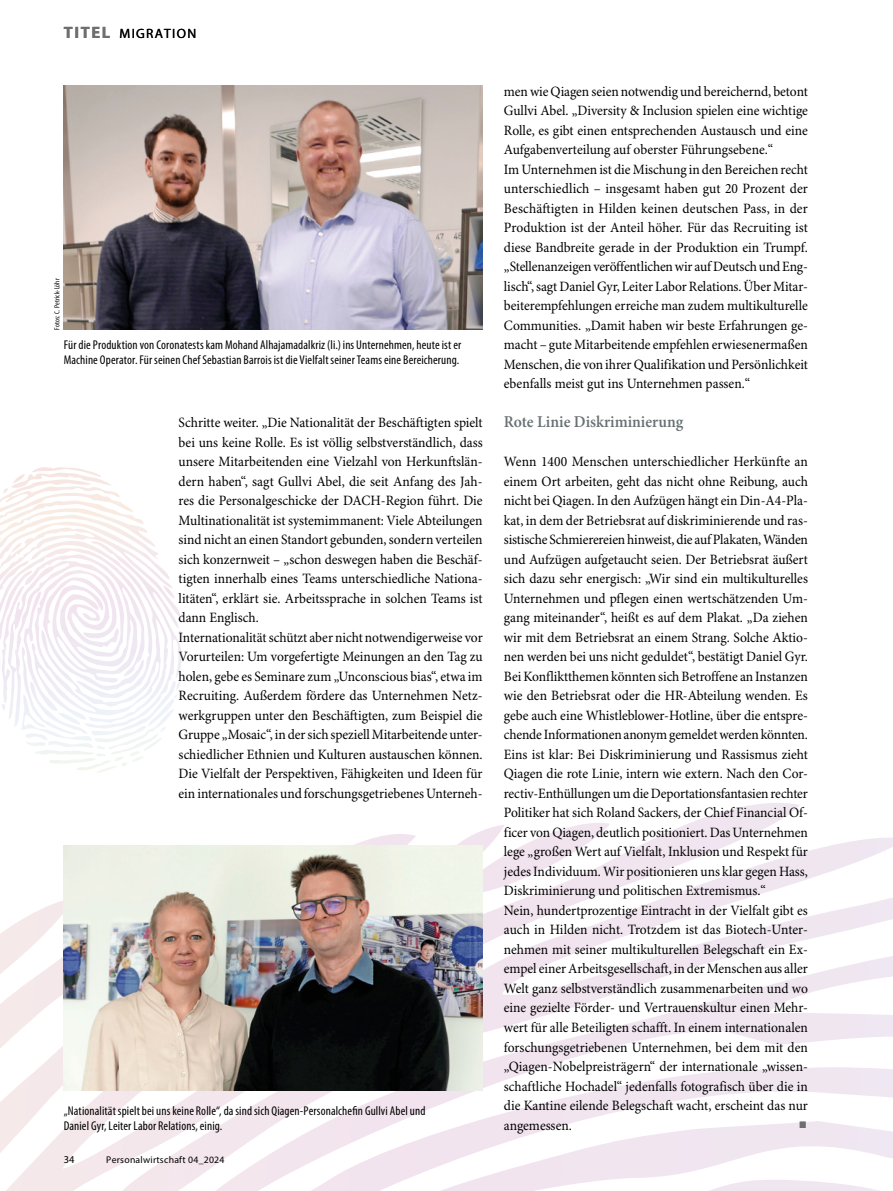
<style>
.page{position:relative;width:893px;height:1191px;background:#fff}
.page>*{position:absolute;margin:0;border:0;box-sizing:border-box;transform-origin:0 0}
.t1{font:600 16.5px "Minion Pro";color:#687073;scale:.95 1}
.t2{font:14.25px/19.5px "Minion Pro";color:#000;scale:.95 1}
.t3{font:13.5px "Myriad Pro";letter-spacing:.095em;color:#000}
.t4{font:condensed 12.75px/14.2px "Myriad Pro";letter-spacing:.01em;color:#000}
.t5{font:10.5px "Myriad Pro";color:#000}
.t6{font:9.75px "Myriad Pro";letter-spacing:.025em;color:#000}
.t7{font:condensed 7.5px "Myriad Pro";letter-spacing:.02em;color:#000}
.s1{font-weight:700;font-size:16.5px;color:#706f6f}
</style>
<div class="page">
<svg style="left:0;top:803px;width:893px;height:388px"></svg>
<img style="left:64px;top:85px;width:419px;height:245px">
<img style="left:64px;top:846px;width:419px;height:244px">
<svg style="left:0;top:467px;width:134px;height:53px"></svg>
<svg style="left:800px;top:1121px;width:6px;height:7px"></svg>
<p class="t3" style="left:64px;top:25px;width:134px"><span class="s1">TITEL</span> MIGRATION</p>
<p class="t7" style="left:53px;top:330px;width:53px;rotate:-90deg">Fotos: C. Petrick-Löhr</p>
<p class="t4" style="left:64px;top:338px;width:399px">Für die Produktion von Coronatests kam Mohand Alhajamadalkriz (li.) ins Unternehmen, heute ist er<br>Machine Operator. Für seinen Chef Sebastian Barrois ist die Vielfalt seiner Teams eine Bereicherung.</p>
<p class="t2" style="left:179px;top:413px;width:322px">Schritte weiter. „Die Nationalität der Beschäftigten spielt bei uns keine Rolle. Es ist völlig selbstverständlich, dass unsere Mitarbeitenden eine Vielzahl von Herkunftslän&shy;dern haben“, sagt Gullvi Abel, die seit Anfang des Jah&shy;res die Personalgeschicke der DACH-Region führt. Die Multinationalität ist systemimmanent: Viele Abteilungen sind nicht an einen Standort gebunden, sondern verteilen sich konzernweit – „schon deswegen haben die Beschäf&shy;tigten innerhalb eines Teams unterschiedliche Nationa&shy;litäten“, erklärt sie. Arbeitssprache in solchen Teams ist dann Englisch.<br>Internationalität schützt aber nicht notwendigerweise vor Vorurteilen: Um vorgefertigte Meinungen an den Tag zu holen, gebe es Seminare zum „Unconscious bias“, etwa im Recruiting. Außerdem fördere das Unternehmen Netz&shy;werkgruppen unter den Beschäftigten, zum Beispiel die Gruppe „Mosaic“, in der sich speziell Mitarbeitende unter&shy;schiedlicher Ethnien und Kulturen austauschen können.<br>Die Vielfalt der Perspektiven, Fähigkeiten und Ideen für ein internationales und forschungsgetriebenes Unterneh-</p>
<p class="t4" style="left:64px;top:1104px;width:363px">„Nationalität spielt bei uns keine Rolle“, da sind sich Qiagen-Personalchefin Gullvi Abel und<br>Daniel Gyr, Leiter Labor Relations, einig.</p>
<p class="t5" style="left:64px;top:1152px;width:12px">34</p>
<p class="t6" style="left:106px;top:1153px;width:120px">Personalwirtschaft 04_2024</p>
<p class="t2" style="left:504px;top:82px;width:322px">men wie Qiagen seien notwendig und bereichernd, betont Gullvi Abel. „Diversity &amp; Inclusion spielen eine wichtige Rolle, es gibt einen entsprechenden Austausch und eine Aufgabenverteilung auf oberster Führungsebene.“<br>Im Unternehmen ist die Mischung in den Bereichen recht unterschiedlich – insgesamt haben gut 20 Prozent der Beschäftigten in Hilden keinen deutschen Pass, in der Produktion ist der Anteil höher. Für das Recruiting ist diese Bandbreite gerade in der Produktion ein Trumpf. „Stellenanzeigen veröffentlichen wir auf Deutsch und Eng&shy;lisch“, sagt Daniel Gyr, Leiter Labor Relations. Über Mitar&shy;beiterempfehlungen erreiche man zudem multikulturelle Communities. „Damit haben wir beste Erfahrungen ge&shy;macht – gute Mitarbeitende empfehlen erwiesenermaßen Menschen, die von ihrer Qualifikation und Persönlichkeit ebenfalls meist gut ins Unternehmen passen.“</p>
<p class="t1" style="left:504px;top:412px;width:190px">Rote Linie Diskriminierung</p>
<p class="t2" style="left:504px;top:452px;width:322px">Wenn 1400 Menschen unterschiedlicher Herkünfte an einem Ort arbeiten, geht das nicht ohne Reibung, auch nicht bei Qiagen. In den Aufzügen hängt ein Din-A4-Pla&shy;kat, in dem der Betriebsrat auf diskriminierende und ras&shy;sistische Schmierereien hinweist, die auf Plakaten, Wänden und Aufzügen aufgetaucht seien. Der Betriebsrat äußert sich dazu sehr energisch: „Wir sind ein multikulturelles Unternehmen und pflegen einen wertschätzenden Um&shy;gang miteinander“, heißt es auf dem Plakat. „Da ziehen wir mit dem Betriebsrat an einem Strang. Solche Aktio&shy;nen werden bei uns nicht geduldet“, bestätigt Daniel Gyr.<br>Bei Konfliktthemen könnten sich Betroffene an Instanzen wie den Betriebsrat oder die HR-Abteilung wenden. Es gebe auch eine Whistleblower-Hotline, über die entspre&shy;chende Informationen anonym gemeldet werden könnten.<br>Eins ist klar: Bei Diskriminierung und Rassismus zieht Qiagen die rote Linie, intern wie extern. Nach den Cor&shy;rectiv-Enthüllungen um die Deportationsfantasien rechter Politiker hat sich Roland Sackers, der Chief Financial Of&shy;ficer von Qiagen, deutlich positioniert. Das Unternehmen lege „großen Wert auf Vielfalt, Inklusion und Respekt für jedes Individuum. Wir positionieren uns klar gegen Hass, Diskriminierung und politischen Extremismus.“<br>Nein, hundertprozentige Eintracht in der Vielfalt gibt es auch in Hilden nicht. Trotzdem ist das Biotech-Unter&shy;nehmen mit seiner multikulturellen Belegschaft ein Ex&shy;empel einer Arbeitsgesellschaft, in der Menschen aus aller Welt ganz selbstverständlich zusammenarbeiten und wo eine gezielte Förder- und Vertrauenskultur einen Mehr&shy;wert für alle Beteiligten schafft. In einem internationalen forschungsgetriebenen Unternehmen, bei dem mit den „Qiagen-Nobelpreisträgern“ der internationale „wissen&shy;schaftliche Hochadel“ jedenfalls fotografisch über die in die Kantine eilende Belegschaft wacht, erscheint das nur angemessen.</p>
</div>
